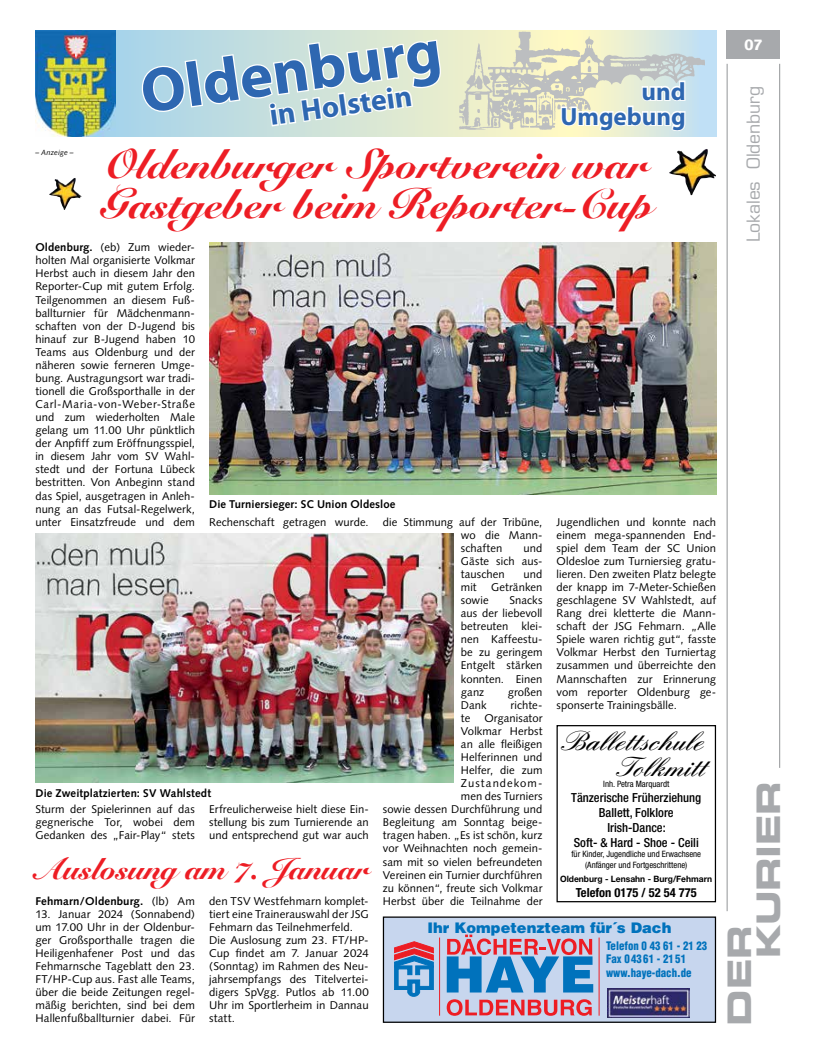
<style>
.page{position:relative;width:819px;height:1053px;background:#fff}
.page>*{position:absolute;margin:0;border:0;box-sizing:border-box;transform-origin:0 0}
.t1{font:700 62.5px "Myriad Pro";color:#2e67b1}
.t2{font:900 41.25px/40.6px "Snell Roundhand";color:#ed1d24}
.t3{font:32.5px/28.9px "Eurostile LT Std Bold Ex 2";letter-spacing:-.01em;color:#a7a9ac}
.t4{font:900 30px "Snell Roundhand";color:#ed1d24}
.t5{font:700 30px "Myriad Pro";color:#2e67b1}
.t6{font:600 27.5px/26.2px "Englische Schreibschrift T";color:#000;text-align:right;scale:1.04 1}
.t7{font:700 25px/25px "Myriad Pro";color:#2e67b1;text-align:right}
.t8{font:17.5px "Eurostile LT Std";letter-spacing:-.005em;color:#a7a9ac}
.t9{font:900 15px "Syntax LT Std";color:#fff}
.t10{font:900 14.62px "Helvetica LT Std";color:#0072bc}
.t11{font:500 condensed 12.5px/15px "Helvetica Neue";color:#000;text-align:center}
.t12{font:700 condensed 12.5px "Helvetica Neue";color:#000}
.t13{font:900 condensed 11.5px/13.8px "Helvetica LT Std";color:#0072bc;scale:.94 1}
.t14{font:11.25px/13px "Syntax";letter-spacing:.005em;color:#000;text-align:justify}
.t15{font:700 11.25px "Syntax LT Std";letter-spacing:.01em;color:#000}
.t16{font:700 11.25px "Syntax";letter-spacing:.01em;color:#000}
.t17{font:condensed 8.75px/10.5px "Helvetica Neue";color:#000;text-align:center}
.t18{font:700 8.75px "Helvetica Neue";color:#000}
.t19{font:italic 7.5px "Syntax LT Std";letter-spacing:.015em;color:#000}
.s1{font-weight:700}
.s2{font-weight:400}
</style>
<div class="page">
<hr style="left:726px;top:64px;width:1px;height:847px;background:#939598">
<hr style="left:779px;top:64px;width:1px;height:703px;background:#939598">
<div style="left:726px;top:30px;width:54px;height:29px;background:#a7a9ac"></div>
<div style="left:383px;top:917px;width:332px;height:105px;background:#c7d6ee"></div>
<div style="left:383px;top:916px;width:333px;height:106px;border:1px solid #000"></div>
<img style="left:607px;top:988px;width:82px;height:29px">
<svg style="left:394px;top:941px;width:39px;height:55px"></svg>
<svg style="left:446px;top:999px;width:145px;height:16px"></svg>
<hr style="left:439px;top:937px;width:1px;height:78px;background:#ed1d24">
<hr style="left:598px;top:937px;width:1px;height:78px;background:#ed1d24">
<svg style="left:446px;top:934px;width:147px;height:58px"></svg>
<div style="left:556px;top:725px;width:160px;height:177px;border:1px solid #000"></div>
<svg style="left:115px;top:30px;width:601px;height:106px;background:#c4dede"></svg>
<img style="left:35px;top:30px;width:80px;height:106px">
<svg style="left:141px;top:38px;width:302px;height:90px"></svg>
<img style="left:459px;top:30px;width:245px;height:103px">
<svg style="left:559px;top:65px;width:128px;height:71px"></svg>
<img style="left:209px;top:242px;width:507px;height:252px">
<img style="left:35px;top:533px;width:419px;height:249px">
<img style="left:669px;top:149px;width:47px;height:46px">
<img style="left:49px;top:178px;width:32px;height:32px">
<p class="t19" style="left:35px;top:147px;width:40px">– Anzeige –</p>
<p class="t1" style="left:136px;top:57px;width:304px;rotate:-8deg">Oldenburg</p>
<p class="t5" style="left:267px;top:99px;width:145px;rotate:-8deg">in Holstein</p>
<p class="t7" style="left:560px;top:79px;width:127px">und<br>Umgebung</p>
<p class="t2" style="left:99px;top:143px;width:554px">Oldenburger Sportverein war<br>Gastgeber beim Reporter-Cup</p>
<p class="t14" style="left:35px;top:241px;width:161px"><span class="s1">Oldenburg.</span> (eb) Zum wieder&shy;holten Mal organisierte Volkmar Herbst auch in diesem Jahr den Reporter-Cup mit gutem Erfolg.<br>Teilgenommen an diesem Fuß&shy;ballturnier für Mädchenmann&shy;schaften von der D-Jugend bis hinauf zur B-Jugend haben 10<br>Teams aus Oldenburg und der näheren sowie ferneren Umge&shy;bung. Austragungsort war tradi&shy;tionell die Großsporthalle in der Carl-Maria-von-Weber-Straße und zum wiederholten Male gelang um 11.00 Uhr pünktlich der Anpfiff zum Eröffnungsspiel, in diesem Jahr vom SV Wahl&shy;stedt und der Fortuna Lübeck bestritten. Von Anbeginn stand das Spiel, ausgetragen in Anleh&shy;nung an das Futsal-Regelwerk, unter Einsatzfreude und dem</p>
<p class="t15" style="left:209px;top:497px;width:188px">Die Turniersieger: SC Union Oldesloe</p>
<p class="t14" style="left:209px;top:515px;width:161px">Rechenschaft getragen wurde.</p>
<p class="t14" style="left:461px;top:515px;width:83px;text-indent:-78px">die Stimmung auf der Tribüne, wo die Mann&shy;schaften</p>
<p class="t14" style="left:556px;top:515px;width:161px">Jugendlichen und konnte nach einem mega-spannenden End&shy;spiel dem Team der SC Union Oldesloe zum Turniersieg gratu&shy;lieren. Den zweiten Platz belegte der knapp im 7-Meter-Schießen geschlagene SV Wahlstedt, auf Rang drei kletterte die Mann&shy;schaft der JSG Fehmarn. „Alle Spiele waren richtig gut“, fasste Volkmar Herbst den Turniertag zusammen und überreichte den Mannschaften zur Erinnerung vom reporter Oldenburg ge&shy;sponserte Trainingsbälle.</p>
<p class="t14" style="left:461px;top:541px;width:83px;text-indent:63px">und Gäste sich aus&shy;tauschen</p>
<p class="t14" style="left:523px;top:567px;width:20px">und</p>
<p class="t14" style="left:461px;top:580px;width:17px">mit</p>
<p class="t14" style="left:491px;top:580px;width:53px">Getränken</p>
<p class="t14" style="left:461px;top:593px;width:29px">sowie</p>
<p class="t14" style="left:461px;top:593px;width:83px;text-indent:49px">Snacks aus der liebevoll betreuten klei&shy;nen Kaffeestu&shy;be zu geringem Entgelt stärken konnten. Einen ganz</p>
<p class="t14" style="left:507px;top:685px;width:36px">großen</p>
<p class="t14" style="left:383px;top:698px;width:161px;text-align:right">richte-<br>te Organisator<br>Volkmar Herbst<br>an alle fleißigen<br>Helferinnen und<br>Helfer, die zum<br>Zustandekom-<br>men des Turniers<br>sowie dessen Durchführung und<br>Begleitung am Sonntag beige&shy;tragen haben. „Es ist schön, kurz vor Weihnachten noch gemein&shy;sam mit so vielen befreundeten<br>Vereinen ein Turnier durchführen zu können“, freute sich Volkmar<br>Herbst über die Teilnahme der</p>
<p class="t14" style="left:461px;top:698px;width:27px">Dank</p>
<p class="t6" style="left:560px;top:728px;width:141px">Ballettschule<br>Tolkmitt</p>
<p class="t17" style="left:603px;top:778px;width:68px">Inh. Petra Marquardt</p>
<p class="t11" style="left:571px;top:789px;width:131px">Tänzerische Früherziehung<br>Ballett, Folklore<br>Irish-Dance:<br>Soft- &amp; Hard - Shoe - Ceili</p>
<p class="t17" style="left:571px;top:848px;width:131px">für Kinder, Jugendliche und Erwachsene (Anfänger und Fortgeschrittene)</p>
<p class="t18" style="left:560px;top:873px;width:154px">Oldenburg - Lensahn - Burg/Fehmarn</p>
<p class="t12" style="left:576px;top:884px;width:122px">Telefon 0175 / 52 54 775</p>
<p class="t15" style="left:35px;top:786px;width:177px">Die Zweitplatzierten: SV Wahlstedt</p>
<p class="t14" style="left:209px;top:802px;width:161px">Erfreulicherweise hielt diese Ein&shy;stellung bis zum Turnierende an und entsprechend gut war auch</p>
<p class="t14" style="left:35px;top:802px;width:161px">Sturm der Spielerinnen auf das gegnerische Tor, wobei dem Gedanken des „Fair-Play“ stets</p>
<p class="t4" style="left:35px;top:850px;width:335px">Auslosung am 7. Januar</p>
<p class="t14" style="left:209px;top:894px;width:161px;text-align:left">den TSV Westfehmarn komplet&shy;tiert eine Trainerauswahl der JSG<br>Fehmarn das Teilnehmerfeld.<br>Die Auslosung zum 23. FT/HP-<br>Cup findet am 7. Januar 2024 (Sonntag) im Rahmen des Neu&shy;jahrsempfangs des Titelvertei&shy;digers SpVgg. Putlos ab 11.00<br>Uhr im Sportlerheim in Dannau statt.</p>
<p class="t16" style="left:35px;top:894px;width:161px">Fehmarn/Oldenburg. <span class="s2">(lb) Am</span></p>
<p class="t14" style="left:35px;top:907px;width:161px">13. Januar 2024 (Sonnabend) um 17.00 Uhr in der Oldenbur&shy;ger Großsporthalle tragen die Heiligenhafener Post und das Fehmarnsche Tageblatt den 23.<br>FT/HP-Cup aus. Fast alle Teams, über die beide Zeitungen regel&shy;mäßig berichten, sind bei dem Hallenfußballturnier dabei. Für</p>
<p class="t10" style="left:427px;top:917px;width:245px">Ihr Kompetenzteam für´s Dach</p>
<p class="t13" style="left:606px;top:938px;width:109px">Telefon 0 43 61 - 21 23<br>Fax 0 43 61 - 21 51 www.haye-dach.de</p>
<p class="t9" style="left:744px;top:36px;width:20px">07</p>
<p class="t8" style="left:743px;top:242px;width:158px;rotate:-90deg">Lokales Oldenburg</p>
<p class="t3" style="left:724px;top:958px;width:179px;text-indent:-67px;rotate:-90deg">DER<br>KURIER</p>
</div>
